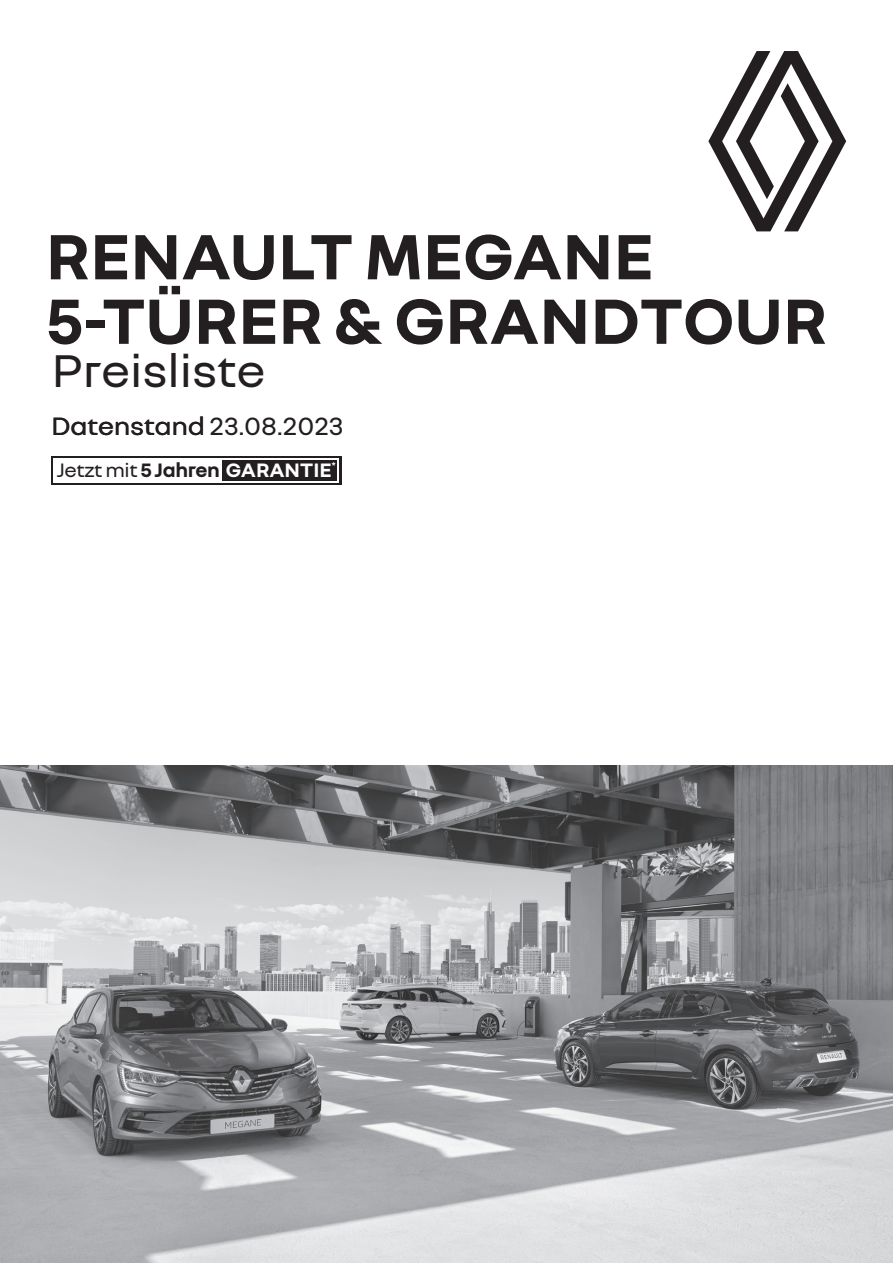
<style>
.page{position:relative;width:893px;height:1263px;background:#fff}
.page>*{position:absolute;margin:0;border:0;box-sizing:border-box;transform-origin:0 0}
.t1{font:700 69px "Nouvel R";color:#231f20}
.t2{font:49.5px "Nouvel R";color:#231f20}
.t3{font:27px "Nouvel R";color:#231f20}
.t4{font:21px "Nouvel R";letter-spacing:-.02em;color:#231f20}
.t5{font:700 9px "Nouvel R";color:#fff}
.s1{font-weight:700}
.s2{font-weight:700;color:#fff}
</style>
<div class="page">
<svg style="left:708px;top:51px;width:138px;height:180px"></svg>
<div style="left:51px;top:456px;width:290px;height:29px;background:#231f20"></div>
<div style="left:53px;top:458px;width:286px;height:25px;background:#fff"></div>
<div style="left:222px;top:460px;width:115px;height:21px;background:#231f20"></div>
<img style="left:0;top:765px;width:893px;height:498px">
<p class="t1" style="left:46px;top:212px;width:609px">RENAULT MEGANE</p>
<p class="t1" style="left:46px;top:276px;width:783px">5-TÜRER &amp; GRANDTOUR</p>
<p class="t2" style="left:52px;top:338px;width:216px">Preisliste</p>
<p class="t3" style="left:51px;top:408px;width:294px">Datenstand 23.08.2023</p>
<p class="t4" style="left:57px;top:457px;width:276px">Jetzt mit <span class="s1">5 Jahren</span> <span class="s2">GARANTIE</span></p>
<p class="t5" style="left:332px;top:459px;width:5px">*</p>
</div>
